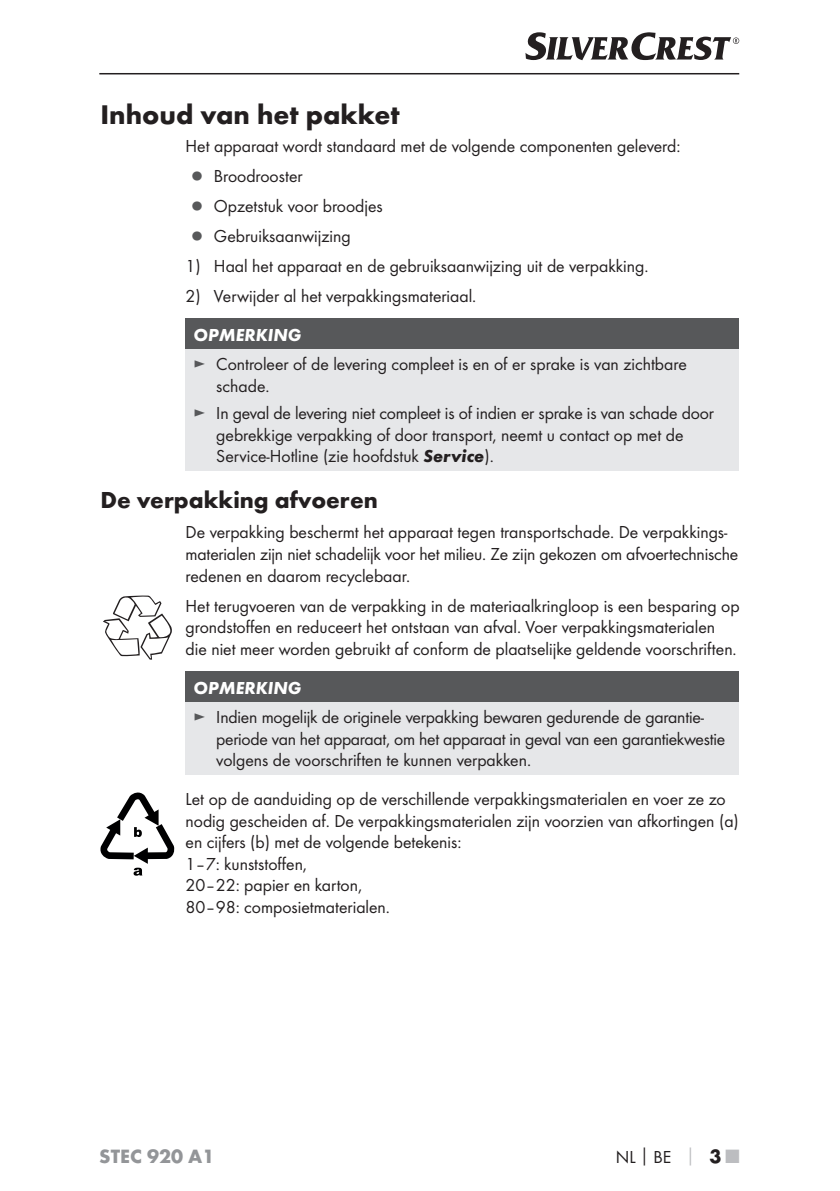
<style>
.page{position:relative;width:840px;height:1191px;background:#fff}
.page>*{position:absolute;margin:0;border:0;box-sizing:border-box;transform-origin:0 0}
.t1{font:700 28px "Futura";color:#231f20}
.t2{font:700 24px "Futura";color:#231f20}
.t3{font:700 20px "Futura";color:#939598}
.t4{font:18px/21.6px "Futura Boo";color:#231f20}
.t5{font:italic 700 18px "Futura";color:#fff}
.s1{color:#57585a}
.s2{font-family:"Futura";font-weight:700;font-style:italic}
.s3{font-family:"Futura";font-weight:700}
.s4{font-family:"Futura";font-weight:700;color:#bcbdc0}
.s5{font-family:"Futura";font-weight:700;font-size:20px}
.s6{font-family:"Futura";font-weight:700;font-size:20px;color:#bcbdc0}
</style>
<div class="page">
<hr style="left:99px;top:73px;width:639px;height:1px;background:#231f20">
<svg style="left:525px;top:32px;width:213px;height:28px"></svg>
<div style="left:185px;top:318px;width:553px;height:31px;background:#57585a"></div>
<div style="left:185px;top:349px;width:553px;height:121px;background:#e6e7e9"></div>
<svg style="left:103px;top:595px;width:69px;height:64px"></svg>
<div style="left:185px;top:671px;width:553px;height:30px;background:#57585a"></div>
<div style="left:185px;top:701px;width:553px;height:73px;background:#e6e7e9"></div>
<svg style="left:100px;top:792px;width:74px;height:83px"></svg>
<h1 class="t1" style="left:100px;top:104px;width:301px">Inhoud van het pakket</h1>
<p class="t4" style="left:191px;top:131px;width:490px;line-height:30px;text-indent:-6px">Het apparaat wordt standaard met de volgende componenten geleverd: <span class="s1">▯</span> Broodrooster<br><span class="s1">▯</span> Opzetstuk voor broodjes<br><span class="s1">▯</span> Gebruiksaanwijzing</p>
<p class="t4" style="left:185px;top:256px;width:464px">1) Haal het apparaat en de gebruiksaanwijzing uit de verpakking.</p>
<p class="t4" style="left:185px;top:286px;width:292px">2) Verwijder al het verpakkingsmateriaal.</p>
<p class="t5" style="left:193px;top:329px;width:109px">OPMERKING</p>
<p class="t4" style="left:216px;top:354px;width:471px;text-indent:-23px"><span class="s1">►</span> Controleer of de levering compleet is en of er sprake is van zichtbare schade.</p>
<p class="t4" style="left:216px;top:403px;width:498px;text-indent:-23px"><span class="s1">►</span> In geval de levering niet compleet is of indien er sprake is van schade door gebrekkige verpakking of door transport, neemt u contact op met de<br>Service-Hotline (zie hoofdstuk <span class="s2">Service</span>).</p>
<h2 class="t2" style="left:100px;top:491px;width:279px">De verpakking afvoeren</h2>
<p class="t4" style="left:185px;top:522px;width:554px">De verpakking beschermt het apparaat tegen transportschade. De verpakkings&shy;materialen zijn niet schadelijk voor het milieu. Ze zijn gekozen om afvoertechnische redenen en daarom recyclebaar.</p>
<p class="t4" style="left:185px;top:596px;width:555px">Het terugvoeren van de verpakking in de materiaalkringloop is een besparing op grondstoffen en reduceert het ontstaan van afval. Voer verpakkingsmaterialen die niet meer worden gebruikt af conform de plaatselijke geldende voorschriften.</p>
<p class="t5" style="left:193px;top:681px;width:109px">OPMERKING</p>
<p class="t4" style="left:216px;top:707px;width:510px;text-indent:-23px"><span class="s1">►</span> Indien mogelijk de originele verpakking bewaren gedurende de garantie&shy;periode van het apparaat, om het apparaat in geval van een garantiekwestie volgens de voorschriften te kunnen verpakken.</p>
<p class="t4" style="left:185px;top:789px;width:554px">Let op de aanduiding op de verschillende verpakkingsmaterialen en voer ze zo nodig gescheiden af. De verpakkingsmaterialen zijn voorzien van afkortingen (a) en cijfers (b) met de volgende betekenis:<br>1–7: kunststoffen,<br>20–22: papier en karton,<br>80–98: composietmaterialen.</p>
<p class="t3" style="left:99px;top:1148px;width:116px">STEC 920 A1</p>
<p class="t4" style="left:615px;top:1146px;width:125px">NL<span class="s3">│</span>BE <span class="s4">│</span> <span class="s5">3</span> <span class="s6">■</span></p>
</div>
